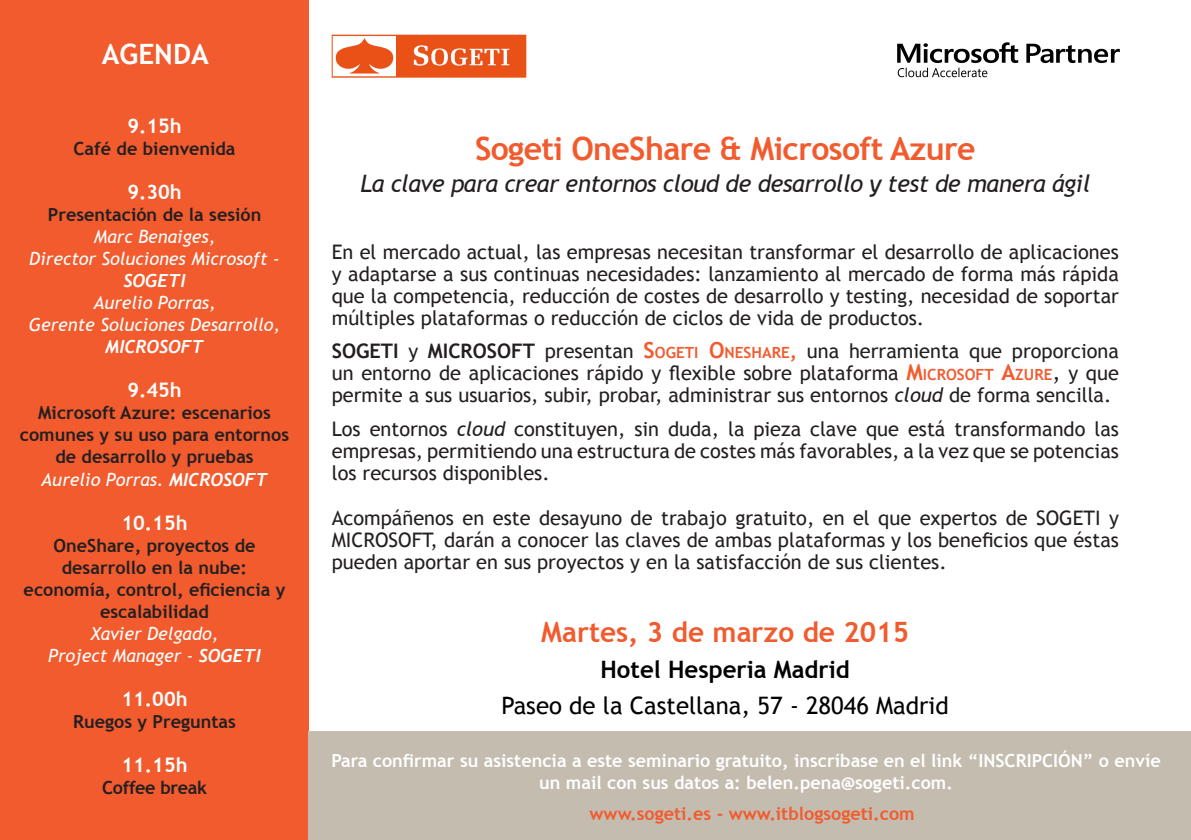
<style>
.page{position:relative;width:1191px;height:840px;background:#fff}
.page>*{position:absolute;margin:0;border:0;box-sizing:border-box;transform-origin:0 0}
.t1{font:700 32px "Trebuchet MS";letter-spacing:-.02em;color:#f15b2e}
.t2{font:700 28px "Trebuchet MS";color:#f15b2e}
.t3{font:700 28px "Trebuchet MS";color:#fff}
.t4{font:italic 24px "Trebuchet MS";letter-spacing:-.02em;color:#231f20}
.t5{font:24px "Trebuchet MS";color:#000}
.t6{font:700 24px "Trebuchet MS";color:#000}
.t7{font:20px/22px "Trebuchet MS";color:#231f20;text-align:justify}
.t8{font:700 20px "Trebuchet MS";color:#fff}
.t9{font:700 18px/22px "Trebuchet MS";color:#231f20;text-align:center}
.t10{font:700 18px/21.6px "Trebuchet MS";color:#fff;text-align:center}
.t11{font:italic 18px/22px "Trebuchet MS";color:#fff;text-align:center}
.t12{font:700 18px "Trebuchet MS";color:#f15b2e}
.t13{font:italic 700 18px "Trebuchet";color:#fff}
.t14{font:700 18px "Trebuchet MS";letter-spacing:-.02em;color:#231f20}
.s1{font-weight:400;font-style:italic;color:#fff}
.s2{font-family:"Trebuchet";font-style:italic;color:#fff}
.s3{font-family:"Trebuchet";font-weight:700}
.s4{font-weight:700}
.s5{font-weight:700;font-size:22px;color:#f15b2e}
.s6{font-weight:700;font-size:15.4px;color:#f15b2e}
.s7{font-weight:700;color:#f15b2e}
.s8{font-size:22px}
.s9{font-style:italic}
</style>
<div class="page">
<div style="left:0;top:2px;width:306px;height:837px;background:#f15b2e"></div>
<div style="left:309px;top:731px;width:882px;height:108px;background:#c4bcaf"></div>
<img style="left:332px;top:34px;width:194px;height:43px">
<img style="left:897px;top:42px;width:223px;height:36px">
<h2 class="t3" style="left:102px;top:37px;width:108px">AGENDA</h2>
<p class="t8" style="left:127px;top:113px;width:56px">9.15h</p>
<p class="t9" style="left:74px;top:138px;width:163px">Café de bienvenida</p>
<p class="t8" style="left:127px;top:179px;width:56px">9.30h</p>
<p class="t9" style="left:48px;top:204px;width:215px">Presentación de la sesión</p>
<p class="t11" style="left:29px;top:226px;width:252px">Marc Benaiges,<br>Director Soluciones Microsoft -</p>
<p class="t13" style="left:124px;top:270px;width:63px">SOGETI</p>
<p class="t11" style="left:29px;top:292px;width:253px">Aurelio Porras,<br>Gerente Soluciones Desarrollo,</p>
<p class="t13" style="left:105px;top:336px;width:100px">MICROSOFT</p>
<p class="t8" style="left:127px;top:377px;width:56px">9.45h</p>
<p class="t9" style="left:20px;top:402px;width:271px">Microsoft Azure: escenarios comunes y su uso para entornos de desarrollo y pruebas<br><span class="s1">Aurelio Porras.</span> <span class="s2">MICROSOFT</span></p>
<p class="t8" style="left:121px;top:509px;width:68px">10.15h</p>
<p class="t9" style="left:24px;top:534px;width:263px">OneShare, proyectos de desarrollo en la nube: economía, control, eficiencia y escalabilidad</p>
<p class="t11" style="left:48px;top:622px;width:214px">Xavier Delgado,<br>Project Manager - <span class="s3">SOGETI</span></p>
<p class="t8" style="left:121px;top:685px;width:68px">11.00h</p>
<p class="t9" style="left:73px;top:710px;width:164px">Ruegos y Preguntas</p>
<p class="t8" style="left:121px;top:751px;width:68px">11.15h</p>
<p class="t14" style="left:102px;top:775px;width:106px">Coffee break</p>
<h1 class="t1" style="left:475px;top:129px;width:502px">Sogeti OneShare &amp; Microsoft Azure</h1>
<p class="t4" style="left:360px;top:169px;width:731px">La clave para crear entornos cloud de desarrollo y test de manera ágil</p>
<p class="t7" style="left:332px;top:241px;width:788px">En el mercado actual, las empresas necesitan transformar el desarrollo de aplicaciones y adaptarse a sus continuas necesidades: lanzamiento al mercado de forma más rápida que la competencia, reducción de costes de desarrollo y testing, necesidad de soportar múltiples plataformas o reducción de ciclos de vida de productos.</p>
<p class="t7" style="left:332px;top:340px;width:788px"><span class="s4">SOGETI</span> y <span class="s4">MICROSOFT</span> presentan <span class="s5">S</span><span class="s6">OGETI</span> <span class="s5">O</span><span class="s6">NESHARE</span><span class="s7">,</span> una herramienta que proporciona un entorno de aplicaciones rápido y flexible sobre plataforma <span class="s5">M</span><span class="s6">ICROSOFT</span> <span class="s5">A</span><span class="s6">ZURE</span><span class="s8">,</span> y que permite a sus usuarios, subir, probar, administrar sus entornos <span class="s9">cloud</span> de forma sencilla.</p>
<p class="t7" style="left:332px;top:418px;width:788px">Los entornos <span class="s9">cloud</span> constituyen, sin duda, la pieza clave que está transformando las empresas, permitiendo una estructura de costes más favorables, a la vez que se potencias los recursos disponibles.</p>
<p class="t7" style="left:332px;top:506px;width:788px">Acompáñenos en este desayuno de trabajo gratuito, en el que expertos de SOGETI y MICROSOFT, darán a conocer las claves de ambas plataformas y los beneficios que éstas pueden aportar en sus proyectos y en la satisfacción de sus clientes.</p>
<h2 class="t2" style="left:541px;top:614px;width:369px">Martes, 3 de marzo de 2015</h2>
<p class="t6" style="left:600px;top:654px;width:251px">Hotel Hesperia Madrid</p>
<p class="t5" style="left:501px;top:691px;width:449px">Paseo de la Castellana, 57 - 28046 Madrid</p>
<p class="t10" style="left:331px;top:749px;width:830px">Para confirmar su asistencia a este seminario gratuito, inscríbase en el link “INSCRIPCIÓN” o envíe un mail con sus datos a: belen.pena@sogeti.com.</p>
<p class="t12" style="left:589px;top:802px;width:327px">www.sogeti.es - www.itblogsogeti.com</p>
</div>
